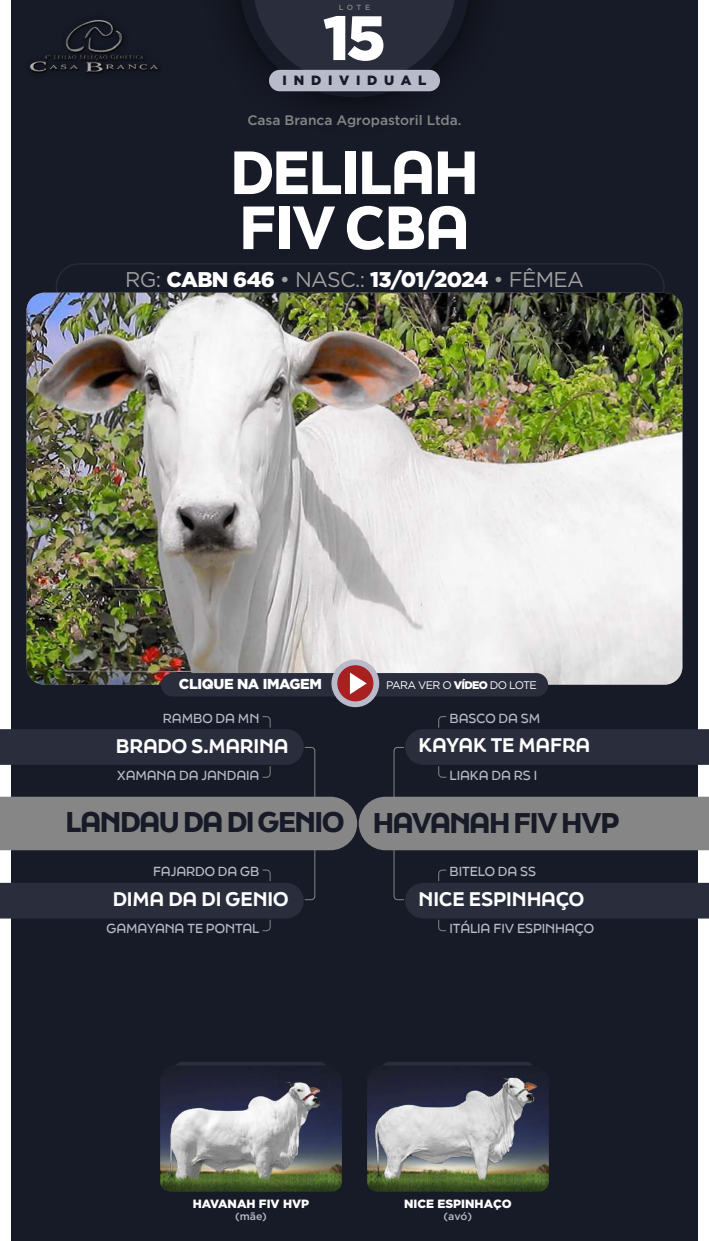
<style>
.page{position:relative;width:709px;height:1241px;background:#fff}
.page>*{position:absolute;margin:0;border:0;box-sizing:border-box;transform-origin:0 0}
.t1{font:900 62.5px "Gotham";color:#fff}
.t2{font:900 57.5px/55px "Final Six";letter-spacing:-.025em;color:#fff}
.t3{font:900 27.12px "Final Six";letter-spacing:-.05em;color:#171a27}
.t4{font:900 21.25px "Gotham";letter-spacing:-.03em;color:#fff}
.t5{font:800 18.75px "Final Six";color:#fff}
.t6{font:900 14.38px "Gotham";letter-spacing:-.025em;color:#fff}
.t7{font:500 13.75px "Gotham";color:#868686}
.t8{font:900 13.38px "Gotham";letter-spacing:.5em;color:#171a27}
.t9{font:500 12.5px "Final Six";letter-spacing:-.005em;color:#b9baca}
.t10{font:900 12px "Gotham";color:#fff}
.t11{font:11px "Gotham";letter-spacing:-.06em;color:#fff}
.t12{font:500 10.62px "Gotham";color:#b9baca}
.t13{font:500 7.5px "Gotham";color:#868686}
.s1{font-weight:400;color:#a0a09f}
.s2{font-weight:900}
</style>
<div class="page">
<div style="left:11px;top:0;width:687px;height:1240px;background:#171a27"></div>
<img style="left:29px;top:20px;width:130px;height:54px">
<svg style="left:0;top:716px;width:709px;height:215px"></svg>
<svg style="left:239px;top:0;width:231px;height:97px"></svg>
<div style="left:56px;top:263px;width:608px;height:47px;border:1px solid #2a2d3c;border-radius:23px"></div>
<div style="left:269px;top:70px;width:171px;height:21px;background:#b9baca;border-radius:11px"></div>
<img style="left:27px;top:293px;width:655px;height:391px">
<div style="left:175px;top:1061px;width:152px;height:15px;background:#2a2d3c;border-radius:8px"></div>
<img style="left:160px;top:1065px;width:182px;height:126px">
<img style="left:160px;top:1166px;width:182px;height:20px;border-radius:10px">
<img style="left:166px;top:1074px;width:165px;height:98px">
<img style="left:160px;top:1171px;width:182px;height:20px;border-radius:10px">
<div style="left:381px;top:1061px;width:153px;height:15px;background:#2a2d3c;border-radius:8px"></div>
<img style="left:367px;top:1065px;width:182px;height:126px">
<img style="left:367px;top:1166px;width:182px;height:20px;border-radius:10px">
<img style="left:373px;top:1075px;width:165px;height:97px">
<img style="left:367px;top:1171px;width:182px;height:20px;border-radius:10px">
<div style="left:161px;top:673px;width:195px;height:23px;background:#2a2d3c;border-radius:12px"></div>
<div style="left:352px;top:673px;width:196px;height:23px;background:#2a2d3c;border-radius:12px"></div>
<svg style="left:334px;top:662px;width:42px;height:42px"></svg>
<svg style="left:350px;top:672px;width:17px;height:22px"></svg>
<div style="left:331px;top:659px;width:48px;height:48px;border:6px solid #b9baca;border-radius:50%"></div>
<p class="t13" style="left:339px;top:3px;width:33px">LOTE</p>
<h1 class="t1" style="left:323px;top:2px;width:64px">15</h1>
<p class="t8" style="left:283px;top:73px;width:145px">INDIVIDUAL</p>
<p class="t7" style="left:247px;top:113px;width:216px">Casa Branca Agropastoril Ltda.</p>
<h2 class="t2" style="left:230px;top:144px;width:250px">DELILAH<br>FIV CBA</h2>
<h3 class="t4" style="left:125px;top:267px;width:460px"><span class="s1">RG:</span> CABN 646 <span class="s1">• NASC.:</span> 13/01/2024 <span class="s1">• FÊMEA</span></h3>
<p class="t6" style="left:179px;top:675px;width:145px">CLIQUE NA IMAGEM</p>
<p class="t11" style="left:386px;top:678px;width:152px">PARA VER O <span class="s2">VÍDEO</span> DO LOTE</p>
<p class="t9" style="left:163px;top:708px;width:98px">RAMBO DA MN</p>
<p class="t9" style="left:449px;top:708px;width:92px">BASCO DA SM</p>
<h3 class="t5" style="left:116px;top:731px;width:174px">BRADO S.MARINA</h3>
<h3 class="t5" style="left:418px;top:731px;width:173px">KAYAK TE MAFRA</h3>
<p class="t9" style="left:117px;top:765px;width:144px">XAMANA DA JANDAIA</p>
<h3 class="t3" style="left:66px;top:801px;width:280px">LANDAU DA DI GENIO</h3>
<p class="t9" style="left:449px;top:765px;width:89px">LIAKA DA RS I</p>
<h3 class="t3" style="left:373px;top:802px;width:248px">HAVANAH FIV HVP</h3>
<p class="t9" style="left:153px;top:862px;width:108px">FAJARDO DA GB</p>
<p class="t9" style="left:449px;top:862px;width:88px">BITELO DA SS</p>
<h3 class="t5" style="left:113px;top:885px;width:177px">DIMA DA DI GENIO</h3>
<h3 class="t5" style="left:418px;top:885px;width:167px">NICE ESPINHAÇO</h3>
<p class="t9" style="left:106px;top:919px;width:154px">GAMAYANA TE PONTAL</p>
<p class="t9" style="left:449px;top:919px;width:146px">ITÁLIA FIV ESPINHAÇO</p>
<p class="t10" style="left:193px;top:1196px;width:118px">HAVANAH FIV HVP</p>
<p class="t12" style="left:235px;top:1209px;width:33px">(mãe)</p>
<p class="t10" style="left:404px;top:1196px;width:109px">NICE ESPINHAÇO</p>
<p class="t12" style="left:443px;top:1209px;width:30px">(avó)</p>
</div>
